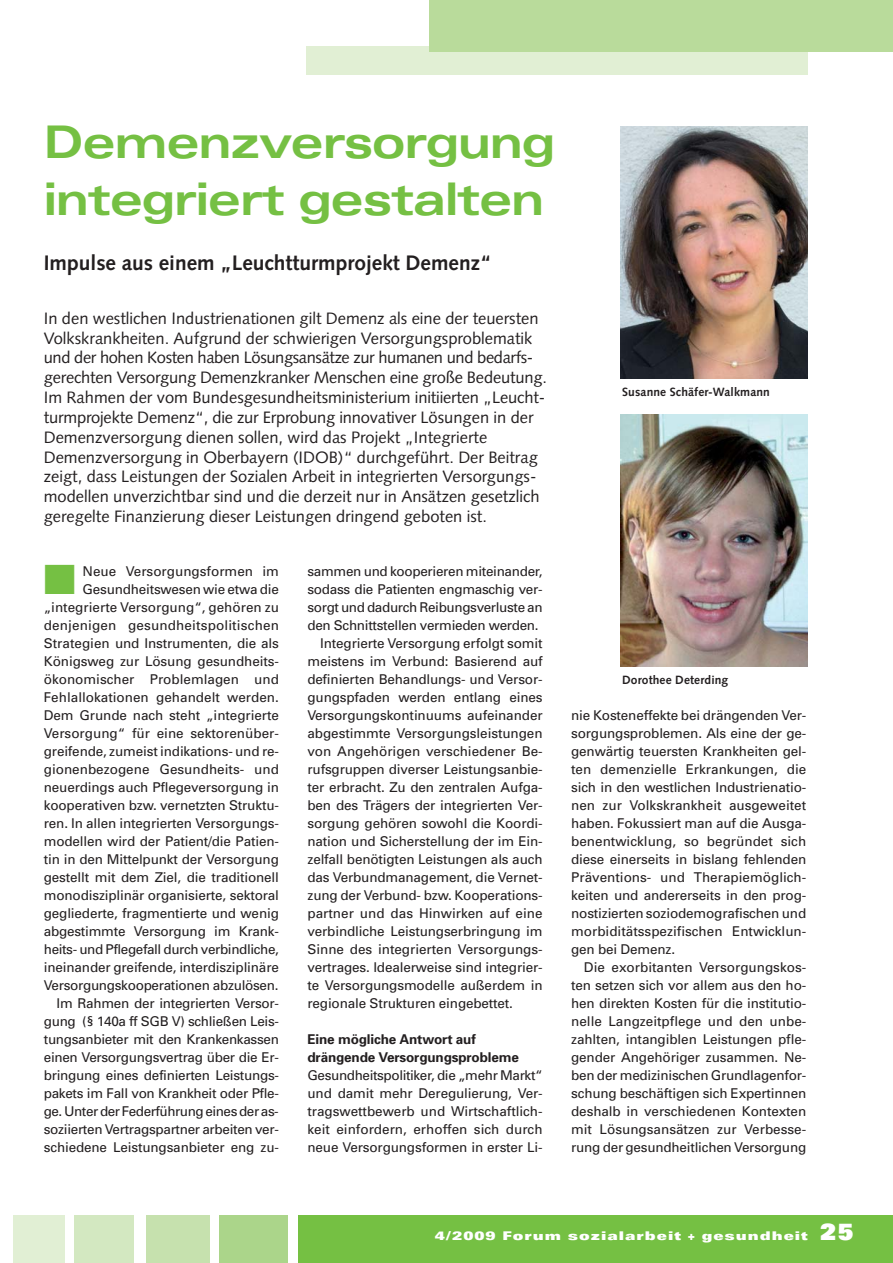
<style>
.page{position:relative;width:893px;height:1263px;background:#fff}
.page>*{position:absolute;margin:0;border:0;box-sizing:border-box;transform-origin:0 0}
.t1{font:700 expanded 45px/57px "Univers";letter-spacing:-.03em;color:#75c043}
.t2{font:700 21px "Syntax";color:#231f20}
.t3{font:16.5px/19.8px "Syntax";color:#231f20}
.t4{font:13.5px/18px "Univers";letter-spacing:-.01em;color:#231f20;text-align:justify}
.t5{font:700 13.5px/18px "Univers";letter-spacing:-.01em;color:#231f20}
.t6{font:700 12px "Syntax";letter-spacing:.01em;color:#231f20}
.t7{font:900 expanded 12px "Univers";letter-spacing:.085em;color:#fff}
.s1{color:#75c043}
.s2{font-stretch:normal;font-size:22.5px}
</style>
<div class="page">
<div style="left:306px;top:47px;width:502px;height:28px;background:#e1efd4"></div>
<div style="left:429px;top:0;width:464px;height:52px;background:#b9db9b"></div>
<div style="left:299px;top:1216px;width:594px;height:47px;background:#75c043"></div>
<div style="left:219px;top:1216px;width:68px;height:47px;background:#abd58a"></div>
<div style="left:146px;top:1216px;width:63px;height:47px;background:#c6e1ae"></div>
<div style="left:75px;top:1216px;width:59px;height:47px;background:#d3e8c1"></div>
<div style="left:13px;top:1216px;width:51px;height:47px;background:#e1efd4"></div>
<img style="left:621px;top:414px;width:187px;height:252px">
<img style="left:621px;top:126px;width:187px;height:252px">
<h1 class="t1" style="left:44px;top:117px;width:513px">Demenzversorgung integriert gestalten</h1>
<h2 class="t2" style="left:44px;top:254px;width:449px">Impulse aus einem „Leuchtturmprojekt Demenz“</h2>
<p class="t3" style="left:44px;top:310px;width:505px">In den westlichen Industrienationen gilt Demenz als eine der teuersten Volkskrankheiten. Aufgrund der schwierigen Versorgungsproblematik und der hohen Kosten haben Lösungsansätze zur humanen und bedarfs&shy;gerechten Versorgung Demenzkranker Menschen eine große Bedeutung.<br>Im Rahmen der vom Bundesgesundheitsministerium initiierten „Leucht&shy;turmprojekte Demenz“, die zur Erprobung innovativer Lösungen in der Demenzversorgung dienen sollen, wird das Projekt „Integrierte Demenzversorgung in Oberbayern (IDOB)“ durchgeführt. Der Beitrag zeigt, dass Leistungen der Sozialen Arbeit in integrierten Versorgungs&shy;modellen unverzichtbar sind und die derzeit nur in Ansätzen gesetzlich geregelte Finanzierung dieser Leistungen dringend geboten ist.</p>
<p class="t4" style="left:44px;top:564px;width:237px;text-align:right"><span class="s1">■</span> Neue Versorgungsformen im Gesundheitswesen wie etwa die „integrierte Versorgung“, gehören zu denjenigen gesundheitspolitischen Strategien und Instrumenten, die als Königsweg zur Lösung gesundheits&shy;ökonomischer Problemlagen und Fehlallokationen gehandelt werden.<br>Dem Grunde nach steht „integrierte Versorgung“ für eine sektorenüber&shy;greifende, zumeist indikations- und re&shy;gionenbezogene Gesundheits- und neuerdings auch Pflegeversorgung in kooperativen bzw. vernetzten Struktu&shy;ren. In allen integrierten Versorgungs&shy;modellen wird der Patient/die Patien&shy;tin in den Mittelpunkt der Versorgung gestellt mit dem Ziel, die traditionell monodisziplinär organisierte, sektoral gegliederte, fragmentierte und wenig abgestimmte Versorgung im Krank&shy;heits- und Pflegefall durch verbindliche, ineinander greifende, interdisziplinäre Versorgungskooperationen abzulösen.<br>Im Rahmen der integrierten Versor&shy;gung (§ 140a ff SGB V) schließen Leis&shy;tungsanbieter mit den Krankenkassen einen Versorgungsvertrag über die Er&shy;bringung eines definierten Leistungs&shy;pakets im Fall von Krankheit oder Pfle&shy;ge. Unter der Federführung eines der as&shy;soziierten Vertragspartner arbeiten ver&shy;schiedene Leistungsanbieter eng zu-</p>
<p class="t4" style="left:307px;top:563px;width:237px">sammen und kooperieren miteinander,</p>
<p class="t4" style="left:307px;top:581px;width:237px">sodass die Patienten engmaschig ver-</p>
<p class="t4" style="left:307px;top:599px;width:237px">sorgt und dadurch Reibungsverluste an</p>
<p class="t4" style="left:307px;top:617px;width:233px">den Schnittstellen vermieden werden.</p>
<p class="t4" style="left:320px;top:635px;width:224px">Integrierte Versorgung erfolgt somit</p>
<p class="t4" style="left:307px;top:653px;width:237px">meistens im Verbund: Basierend auf</p>
<p class="t4" style="left:307px;top:671px;width:237px">definierten Behandlungs- und Versor-</p>
<p class="t4" style="left:307px;top:689px;width:237px">gungspfaden werden entlang eines</p>
<p class="t4" style="left:307px;top:707px;width:237px">Versorgungskontinuums aufeinander</p>
<p class="t4" style="left:307px;top:725px;width:237px">abgestimmte Versorgungsleistungen</p>
<p class="t4" style="left:307px;top:743px;width:237px">von Angehörigen verschiedener Be-</p>
<p class="t4" style="left:307px;top:761px;width:237px">rufsgruppen diverser Leistungsanbie-</p>
<p class="t4" style="left:307px;top:779px;width:237px">ter erbracht. Zu den zentralen Aufga-</p>
<p class="t4" style="left:307px;top:797px;width:237px">ben des Trägers der integrierten Ver-</p>
<p class="t4" style="left:307px;top:815px;width:237px">sorgung gehören sowohl die Koordi-</p>
<p class="t4" style="left:307px;top:833px;width:237px">nation und Sicherstellung der im Ein-</p>
<p class="t4" style="left:307px;top:851px;width:237px">zelfall benötigten Leistungen als auch</p>
<p class="t4" style="left:307px;top:869px;width:237px">das Verbundmanagement, die Vernet-</p>
<p class="t4" style="left:307px;top:887px;width:237px">zung der Verbund- bzw. Kooperations-</p>
<p class="t4" style="left:307px;top:905px;width:237px">partner und das Hinwirken auf eine</p>
<p class="t4" style="left:307px;top:923px;width:237px">verbindliche Leistungserbringung im</p>
<p class="t4" style="left:307px;top:941px;width:237px">Sinne des integrierten Versorgungs-</p>
<p class="t4" style="left:307px;top:959px;width:237px">vertrages. Idealerweise sind integrier-</p>
<p class="t4" style="left:307px;top:977px;width:237px">te Versorgungsmodelle außerdem in</p>
<p class="t4" style="left:307px;top:995px;width:207px">regionale Strukturen eingebettet.</p>
<p class="t5" style="left:307px;top:1031px;width:213px">Eine mögliche Antwort auf drängende Versorgungsprobleme</p>
<p class="t4" style="left:307px;top:1067px;width:237px">Gesundheitspolitiker, die „mehr Markt“ und damit mehr Deregulierung, Ver&shy;tragswettbewerb und Wirtschaftlich&shy;keit einfordern, erhoffen sich durch neue Versorgungsformen in erster Li-</p>
<p class="t6" style="left:622px;top:387px;width:149px">Susanne Schäfer-Walkmann</p>
<p class="t6" style="left:622px;top:675px;width:108px">Dorothee Deterding</p>
<p class="t4" style="left:571px;top:707px;width:237px">nie Kosteneffekte bei drängenden Ver&shy;sorgungsproblemen. Als eine der ge&shy;genwärtig teuersten Krankheiten gel&shy;ten demenzielle Erkrankungen, die sich in den westlichen Industrienatio&shy;nen zur Volkskrankheit ausgeweitet haben. Fokussiert man auf die Ausga&shy;benentwicklung, so begründet sich diese einerseits in bislang fehlenden Präventions- und Therapiemöglich&shy;keiten und andererseits in den prog&shy;nostizierten soziodemografischen und morbiditätsspezifischen Entwicklun&shy;gen bei Demenz.</p>
<p class="t4" style="left:571px;top:959px;width:237px;text-indent:13px">Die exorbitanten Versorgungskos&shy;ten setzen sich vor allem aus den ho&shy;hen direkten Kosten für die institutio&shy;nelle Langzeitpflege und den unbe&shy;zahlten, intangiblen Leistungen pfle&shy;gender Angehöriger zusammen. Ne&shy;ben der medizinischen Grundlagenfor&shy;schung beschäftigen sich Expertinnen deshalb in verschiedenen Kontexten mit Lösungsansätzen zur Verbesse&shy;rung der gesundheitlichen Versorgung</p>
<p class="t7" style="left:435px;top:1231px;width:420px">4/2009 Forum sozialarbeit + gesundheit <span class="s2">25</span></p>
</div>
